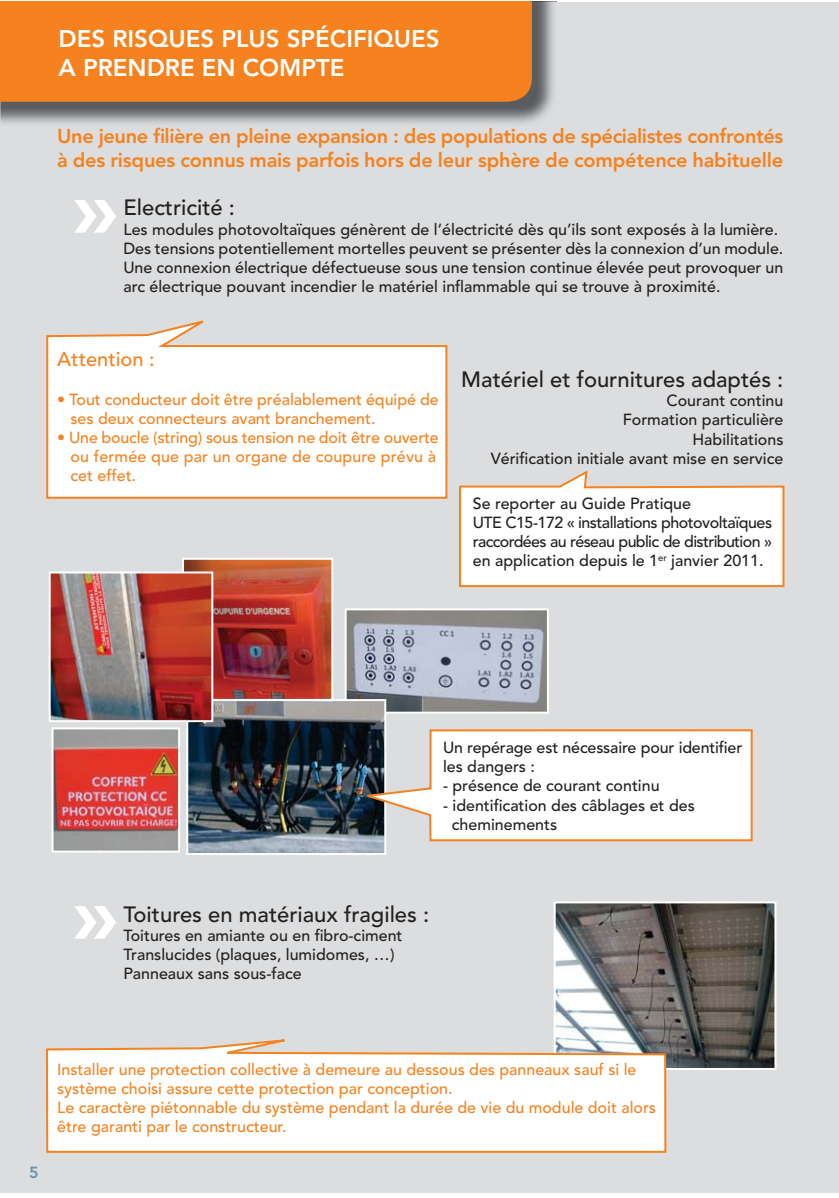
<style>
.page{position:relative;width:839px;height:1198px;background:#fff}
.page>*{position:absolute;margin:0;border:0;box-sizing:border-box;transform-origin:0 0}
.t1{font:800 24px/28.8px "Avenir";color:#fff}
.t2{font:500 22px "Avenir";color:#231f20}
.t3{font:800 20px/24px "Avenir";letter-spacing:-.02em;color:#f5821f}
.t4{font:500 20px "Avenir";color:#f5821f}
.t5{font:500 16px/19.2px "Avenir";color:#231f20}
.t6{font:500 16px/19.2px "Avenir";color:#f5821f}
.t7{font:500 16px/19.2px "Avenir";letter-spacing:-.03em;color:#231f20}
.t8{font:800 16px "Avenir";color:#6894a8}
</style>
<div class="page">
<div style="left:0;top:2px;width:838px;height:1190px;background:#dcddde"></div>
<img style="left:0;top:2px;width:554px;height:122px">
<div style="left:0;top:2px;width:531px;height:100px;background:#f5821f"></div>
<svg style="left:74px;top:200px;width:42px;height:33px"></svg>
<svg style="left:46px;top:320px;width:402px;height:179px;background:#faf6f3"></svg>
<svg style="left:459px;top:470px;width:326px;height:118px;background:#f9f4f0"></svg>
<img style="left:185px;top:561px;width:145px;height:137px">
<div style="left:182px;top:558px;width:151px;height:143px;border:2px solid #fff"></div>
<img style="left:54px;top:730px;width:123px;height:119px">
<div style="left:51px;top:727px;width:129px;height:125px;border:2px solid #fff"></div>
<img style="left:347px;top:611px;width:198px;height:99px">
<div style="left:344px;top:608px;width:204px;height:105px;border:2px solid #fff"></div>
<img style="left:189px;top:702px;width:194px;height:150px">
<div style="left:186px;top:699px;width:200px;height:156px;border:2px solid #fff"></div>
<img style="left:52px;top:574px;width:158px;height:145px">
<div style="left:49px;top:571px;width:164px;height:151px;border:2px solid #fff"></div>
<svg style="left:74px;top:906px;width:42px;height:32px"></svg>
<img style="left:556px;top:904px;width:217px;height:163px">
<div style="left:553px;top:901px;width:223px;height:169px;border:2px solid #fff"></div>
<svg style="left:45px;top:1038px;width:622px;height:115px;background:#f9f4f0"></svg>
<svg style="left:365px;top:728px;width:388px;height:114px;background:#f0ebe8"></svg>
<h1 class="t1" style="left:59px;top:26px;width:382px">DES RISQUES PLUS SPÉCIFIQUES<br>A PRENDRE EN COMPTE</h1>
<p class="t3" style="left:57px;top:126px;width:727px">Une jeune filière en pleine expansion : des populations de spécialistes confrontés à des risques connus mais parfois hors de leur sphère de compétence habituelle</p>
<h2 class="t2" style="left:123px;top:199px;width:113px">Electricité :</h2>
<p class="t5" style="left:123px;top:221px;width:661px">Les modules photovoltaïques génèrent de l’électricité dès qu’ils sont exposés à la lumière.<br>Des tensions potentiellement mortelles peuvent se présenter dès la connexion d’un module.<br>Une connexion électrique défectueuse sous une tension continue élevée peut provoquer un arc électrique pouvant incendier le matériel inflammable qui se trouve à proximité.</p>
<p class="t4" style="left:57px;top:351px;width:99px">Attention :</p>
<p class="t6" style="left:70px;top:391px;width:369px;text-indent:-13px">• Tout conducteur doit être préalablement équipé de ses deux connecteurs avant branchement.</p>
<p class="t6" style="left:70px;top:429px;width:369px;text-indent:-13px">• Une boucle (string) sous tension ne doit être ouverte ou fermée que par un organe de coupure prévu à cet effet.</p>
<h2 class="t2" style="left:461px;top:370px;width:323px">Matériel et fournitures adaptés :</h2>
<p class="t5" style="left:490px;top:393px;width:294px;text-align:right">Courant continu<br>Formation particulière<br>Habilitations<br>Vérification initiale avant mise en service</p>
<p class="t7" style="left:472px;top:495px;width:301px">Se reporter au Guide Pratique<br>UTE C15-172 « installations photovoltaïques raccordées au réseau public de distribution » en application depuis le 1<sup>er</sup> janvier 2011.</p>
<p class="t5" style="left:443px;top:739px;width:301px">Un repérage est nécessaire pour identifier les dangers :</p>
<p class="t5" style="left:443px;top:778px;width:218px">- présence de courant continu</p>
<p class="t5" style="left:452px;top:797px;width:244px;text-indent:-9px">- identification des câblages et des cheminements</p>
<h2 class="t2" style="left:123px;top:905px;width:307px">Toitures en matériaux fragiles :</h2>
<p class="t5" style="left:123px;top:927px;width:280px">Toitures en amiante ou en fibro-ciment<br>Translucides (plaques, lumidomes, …)<br>Panneaux sans sous-face</p>
<p class="t8" style="left:29px;top:1165px;width:11px">5</p>
<p class="t6" style="left:57px;top:1061px;width:600px">Installer une protection collective à demeure au dessous des panneaux sauf si le système choisi assure cette protection par conception.<br>Le caractère piétonnable du système pendant la durée de vie du module doit alors être garanti par le constructeur.</p>
</div>
